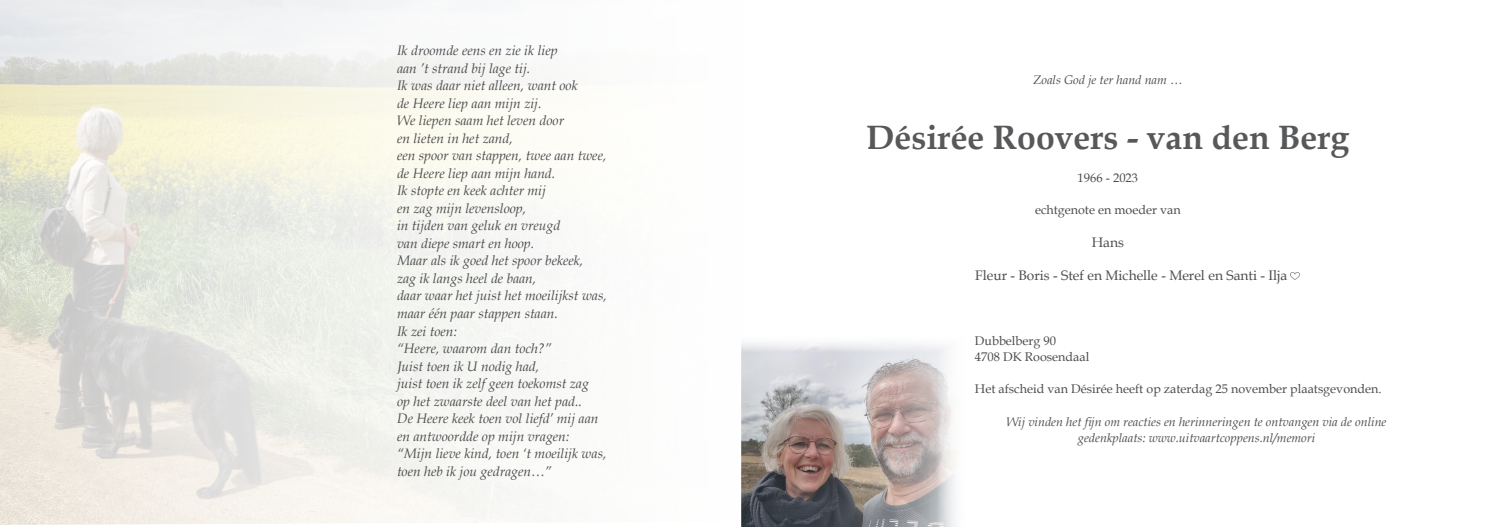
<style>
.page{position:relative;width:1489px;height:527px;background:#fff}
.page>*{position:absolute;margin:0;border:0;box-sizing:border-box;transform-origin:0 0}
.t1{font:700 33.75px "Book Antiqua";color:#57585a}
.t2{font:italic 13.75px/17.5px "Book Antiqua";color:#4b4c4d}
.t3{font:13.75px "Book Antiqua";color:#4b4c4d}
.t4{font:italic 12.5px/16.2px "Book Antiqua";color:#4b4c4d;text-align:center}
.t5{font:12.5px/16.2px "Book Antiqua";color:#4b4c4d}
</style>
<div class="page">
<img style="left:0;top:0;width:520px;height:524px">
<svg style="left:1290px;top:272px;width:8px;height:7px"></svg>
<img style="left:741px;top:342px;width:214px;height:184px">
<p class="t2" style="left:397px;top:41px;width:211px">Ik droomde eens en zie ik liep<br>aan ’t strand bij lage tij.<br>Ik was daar niet alleen, want ook<br>de Heere liep aan mijn zij.<br>We liepen saam het leven door<br>en lieten in het zand,<br>een spoor van stappen, twee aan twee, de Heere liep aan mijn hand.<br>Ik stopte en keek achter mij<br>en zag mijn levensloop,<br>in tijden van geluk en vreugd<br>van diepe smart en hoop.<br>Maar als ik goed het spoor bekeek,<br>zag ik langs heel de baan,<br>daar waar het juist het moeilijkst was, maar één paar stappen staan.<br>Ik zei toen:<br>“Heere, waarom dan toch?”<br>Juist toen ik U nodig had,<br>juist toen ik zelf geen toekomst zag<br>op het zwaarste deel van het pad..<br>De Heere keek toen vol liefd’ mij aan en antwoordde op mijn vragen: “Mijn lieve kind, toen ‘t moeilijk was, toen heb ik jou gedragen…”</p>
<p class="t4" style="left:1033px;top:71px;width:151px">Zoals God je ter hand nam …</p>
<h1 class="t1" style="left:866px;top:115px;width:484px">Désirée Roovers - van den Berg</h1>
<p class="t5" style="left:1077px;top:169px;width:62px">1966 - 2023</p>
<p class="t5" style="left:1034px;top:201px;width:147px">echtgenote en moeder van</p>
<p class="t3" style="left:1091px;top:232px;width:34px">Hans</p>
<p class="t3" style="left:975px;top:265px;width:313px">Fleur - Boris - Stef en Michelle - Merel en Santi - Ilja</p>
<p class="t5" style="left:974px;top:331px;width:116px">Dubbelberg 90<br>4708 DK Roosendaal</p>
<p class="t5" style="left:974px;top:380px;width:408px">Het afscheid van Désirée heeft op zaterdag 25 november plaatsgevonden.</p>
<p class="t4" style="left:1006px;top:413px;width:381px">Wij vinden het fijn om reacties en herinneringen te ontvangen via de online gedenkplaats: www.uitvaartcoppens.nl/memori</p>
</div>
